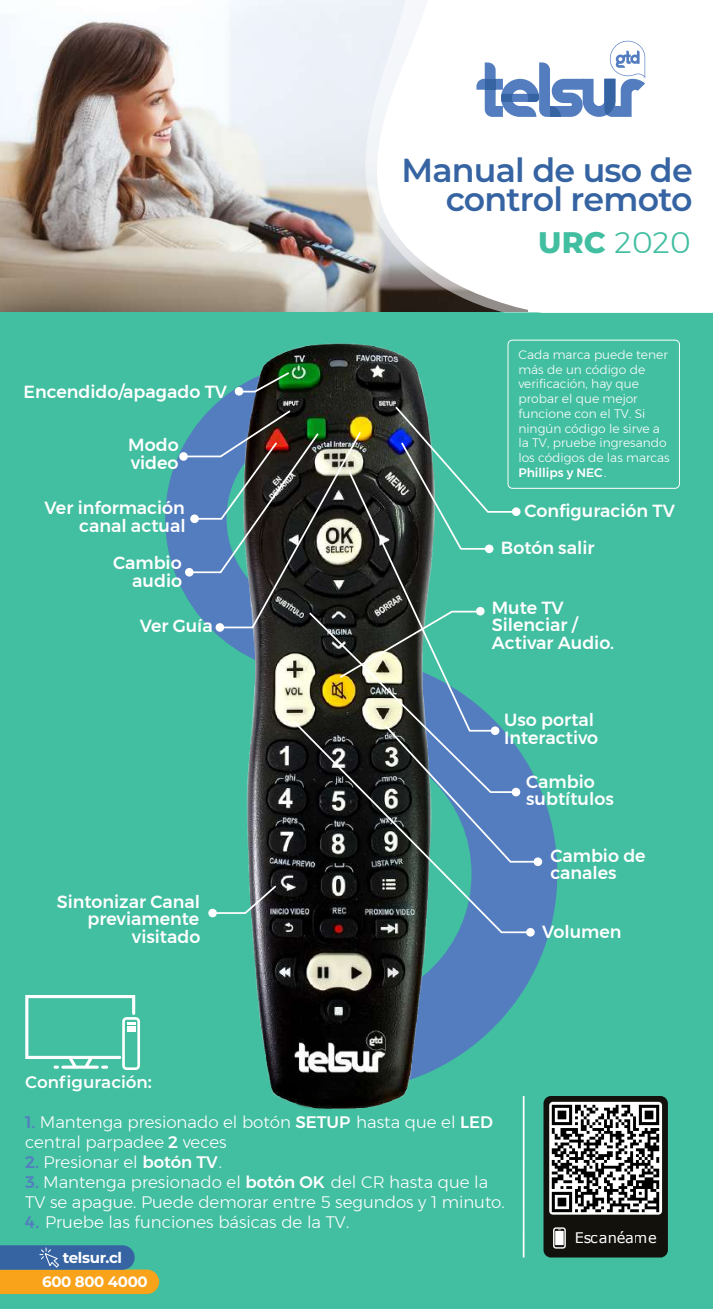
<style>
.page{position:relative;width:713px;height:1309px;background:#fff}
.page>*{position:absolute;margin:0;border:0;box-sizing:border-box;transform-origin:0 0}
.t1{font:600 33.25px/29.8px "Montserrat";letter-spacing:-.025em;color:#3664a2;text-align:right}
.t2{font:300 29.75px "Montserrat";color:#42bea0}
.t3{font:500 17.5px/17.5px "Montserrat";color:#fff}
.t4{font:300 16.62px/19.9px "Montserrat";color:#fff}
.t5{font:600 16.62px "Montserrat";color:#fff}
.t6{font:700 15.05px "Montserrat";letter-spacing:-.025em;color:#fff}
.t7{font:14.53px "Verdana";color:#fff}
.t8{font:300 12.25px/14.7px "Montserrat";color:#fff}
.s1{font-weight:800}
.s2{font-weight:500}
.s3{font-weight:500;color:#537dbf}
</style>
<div class="page">
<img style="left:0;top:0;width:363px;height:313px">
<div style="left:0;top:313px;width:713px;height:995px;background:#42bea0"></div>
<svg style="left:25px;top:995px;width:115px;height:74px"></svg>
<svg style="left:508px;top:784px;width:49px;height:227px;fill:#537dbf"></svg>
<svg style="left:165px;top:481px;width:5px;height:76px"></svg>
<img style="left:170px;top:343px;width:338px;height:766px">
<svg style="left:238px;top:370px;width:53px;height:23px"></svg>
<div style="left:235px;top:387px;width:8px;height:8px;background:#fff;border-radius:50%"></div>
<svg style="left:179px;top:452px;width:9px;height:9px"></svg>
<div style="left:533px;top:857px;width:9px;height:9px;background:#fff;border-radius:50%"></div>
<div style="left:526px;top:928px;width:8px;height:8px;background:#fff;border-radius:50%"></div>
<svg style="left:307px;top:679px;width:201px;height:39px"></svg>
<svg style="left:347px;top:679px;width:149px;height:39px"></svg>
<svg style="left:532px;top:772px;width:6px;height:91px"></svg>
<svg style="left:291px;top:718px;width:241px;height:216px;background:#3c5767"></svg>
<hr style="left:522px;top:1095px;width:2px;height:162px;background:#fff">
<div style="left:507px;top:340px;width:172px;height:148px;border:1px solid #fff;border-radius:4px"></div>
<svg style="left:543px;top:1096px;width:124px;height:161px;background:#616360"></svg>
<svg style="left:363px;top:0;width:350px;height:313px"></svg>
<svg style="left:476px;top:41px;width:169px;height:76px"></svg>
<svg style="left:0;top:1245px;width:159px;height:48px;background:#958c62"></svg>
<div style="left:512px;top:507px;width:8px;height:9px;background:#fff;border-radius:50%"></div>
<svg style="left:181px;top:405px;width:334px;height:274px"></svg>
<svg style="left:211px;top:883px;width:67px;height:31px"></svg>
<div style="left:208px;top:908px;width:9px;height:9px;background:#fff;border-radius:50%"></div>
<p class="t3" style="left:23px;top:383px;width:205px">Encendido/apagado TV</p>
<p class="t3" style="left:128px;top:436px;width:52px">Modo video</p>
<p class="t3" style="left:45px;top:499px;width:142px;text-align:right">Ver información canal actual</p>
<p class="t3" style="left:113px;top:554px;width:71px;text-align:right">Cambio audio</p>
<p class="t3" style="left:140px;top:616px;width:74px">Ver Guía</p>
<p class="t3" style="left:57px;top:892px;width:145px;text-align:right">Sintonizar Canal previamente visitado</p>
<h1 class="t1" style="left:401px;top:153px;width:292px">Manual de uso de control remoto</h1>
<h2 class="t2" style="left:538px;top:220px;width:154px"><span class="s1">URC</span> 2020</h2>
<p class="t8" style="left:518px;top:347px;width:153px">Cada marca puede tener más de un código de verificación, hay que probar el que mejor funcione con el TV. Si ningún código le sirve a la TV, pruebe ingresando los códigos de las marcas<br><span class="s2">Phillips y NEC</span>.</p>
<p class="t3" style="left:501px;top:492px;width:175px;line-height:36.9px;text-indent:24px">Configuración TV<br>Botón salir</p>
<p class="t3" style="left:491px;top:598px;width:124px">Mute TV<br>Silenciar /<br>Activar Audio.</p>
<p class="t3" style="left:504px;top:711px;width:96px">Uso portal<br>Interactivo</p>
<p class="t3" style="left:526px;top:772px;width:89px">Cambio subtítulos</p>
<p class="t3" style="left:550px;top:846px;width:97px">Cambio de canales</p>
<p class="t3" style="left:542px;top:923px;width:81px">Volumen</p>
<p class="t5" style="left:25px;top:1070px;width:128px">Configuración:</p>
<p class="t4" style="left:25px;top:1112px;width:469px"><span class="s3">1.</span> Mantenga presionado el botón <span class="s2">SETUP</span> hasta que el <span class="s2">LED </span>central parpadee <span class="s2">2</span> veces</p>
<p class="t4" style="left:25px;top:1152px;width:198px"><span class="s3">2.</span> Presionar el <span class="s2">botón TV</span>.</p>
<p class="t4" style="left:25px;top:1171px;width:481px"><span class="s3">3.</span> Mantenga presionado el <span class="s2">botón OK</span> del CR hasta que la<br>TV se apague. Puede demorar entre 5 segundos y 1 minuto.</p>
<p class="t4" style="left:25px;top:1211px;width:325px"><span class="s3">4.</span> Pruebe las funciones básicas de la TV.</p>
<p class="t6" style="left:63px;top:1246px;width:61px">telsur.cl</p>
<p class="t6" style="left:42px;top:1270px;width:107px">600 800 4000</p>
<p class="t7" style="left:574px;top:1228px;width:84px">Escanéame</p>
</div>
